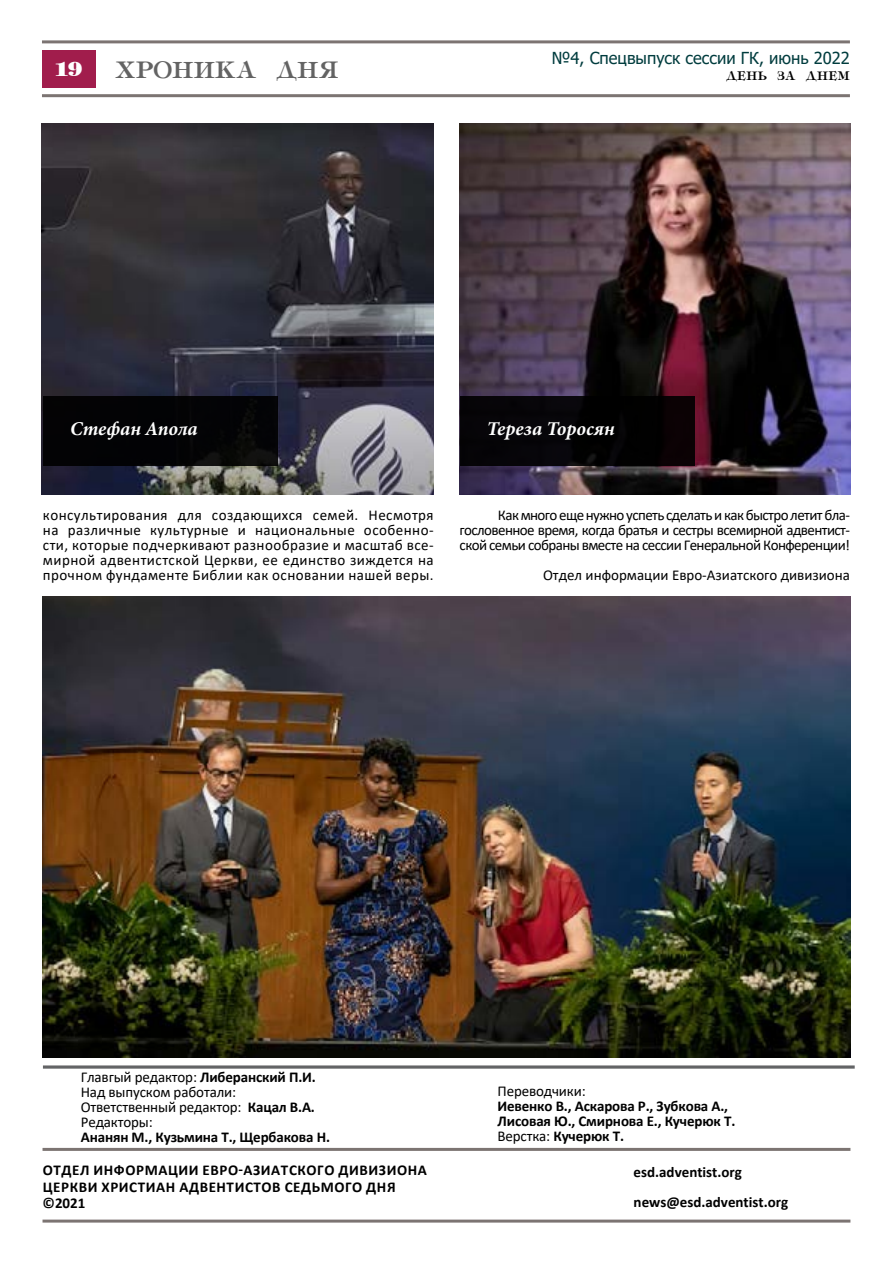
<style>
.page{position:relative;width:893px;height:1263px;background:#fff}
.page>*{position:absolute;margin:0;border:0;box-sizing:border-box;transform-origin:0 0}
.t1{font:28.5px "Tiffany";color:#636363}
.t2{font:800 24px "Tiff";color:#fff}
.t3{font:italic 700 19.5px "Minion Pro";color:#fff}
.t4{font:16.5px "Tahoma";color:#003c3e}
.t5{font:15px/15px "Calibri";letter-spacing:-.01em;color:#000;text-align:justify}
.t6{font:700 15px/15px "Calibri";color:#000}
.t7{font:700 15px/16.5px "Calibri";letter-spacing:.04em;color:#000}
.t8{font:15px "Tiffany";color:#000}
.s1{font-weight:700}
.s2{font-weight:400}
</style>
<div class="page">
<hr style="left:42px;top:40px;width:808px;height:3px;background:#7c7472">
<hr style="left:42px;top:94px;width:808px;height:3px;background:#7c7472">
<div style="left:43px;top:51px;width:53px;height:37px;background:#a11d4c"></div>
<hr style="left:43px;top:1219px;width:807px;height:3px;background:#7c7472">
<hr style="left:43px;top:1148px;width:807px;height:3px;background:#7c7472">
<img style="left:42px;top:123px;width:392px;height:372px">
<svg style="left:43px;top:1065px;width:812px;height:4px;background:#828384"></svg>
<img style="left:42px;top:597px;width:809px;height:460px">
<img style="left:459px;top:123px;width:392px;height:372px">
<div style="left:43px;top:397px;width:235px;height:69px;background:#000"></div>
<div style="left:460px;top:397px;width:234px;height:69px;background:#000"></div>
<h2 class="t2" style="left:56px;top:56px;width:28px">19</h2>
<p class="t4" style="left:552px;top:46px;width:300px">№4, Спецвыпуск сессии ГК, июнь 2022</p>
<h1 class="t1" style="left:116px;top:56px;width:225px">хроника дня</h1>
<p class="t8" style="left:726px;top:68px;width:125px">ДЕНЬ ЗА ДНЕМ</p>
<h3 class="t3" style="left:70px;top:415px;width:129px">Стефан Апола</h3>
<h3 class="t3" style="left:487px;top:415px;width:129px">Тереза Торосян</h3>
<p class="t5" style="left:43px;top:507px;width:392px">консультирования для создающихся семей. Несмотря на различные культурные и национальные особенно&shy;сти, которые подчеркивают разнообразие и масштаб все&shy;мирной адвентистской Церкви, ее единство зиждется на прочном фундаменте Библии как основании нашей веры.</p>
<p class="t5" style="left:460px;top:507px;width:392px;text-indent:38px">Как много еще нужно успеть сделать и как быстро летит бла&shy;гословенное время, когда братья и сестры всемирной адвентист&shy;ской семьи собраны вместе на сессии Генеральной Конференции!</p>
<p class="t5" style="left:543px;top:567px;width:309px">Отдел информации Евро-Азиатского дивизиона</p>
<p class="t5" style="left:81px;top:1069px;width:237px;text-align:left">Главгый редактор: <span class="s1">Либеранский П.И.<br></span>Над выпуском работали:<br>Ответственный редактор: <span class="s1">Кацал В.А.<br></span>Редакторы:</p>
<p class="t6" style="left:81px;top:1129px;width:251px">Ананян М., Кузьмина Т., Щербакова Н.</p>
<p class="t5" style="left:497px;top:1083px;width:90px">Переводчики:</p>
<p class="t6" style="left:497px;top:1098px;width:239px">Иевенко В., Аскарова Р., Зубкова А.,<br>Лисовая Ю., Смирнова Е., Кучерюк Т.<br><span class="s2">Верстка:</span> Кучерюк Т.</p>
<p class="t7" style="left:43px;top:1162px;width:386px">Отдел информации евро-азиатского дивизиона церкви христиан адвентистов седьмого дня ©2021</p>
<p class="t6" style="left:634px;top:1157px;width:156px;line-height:30px">esd.adventist.org news@esd.adventist.org</p>
</div>
